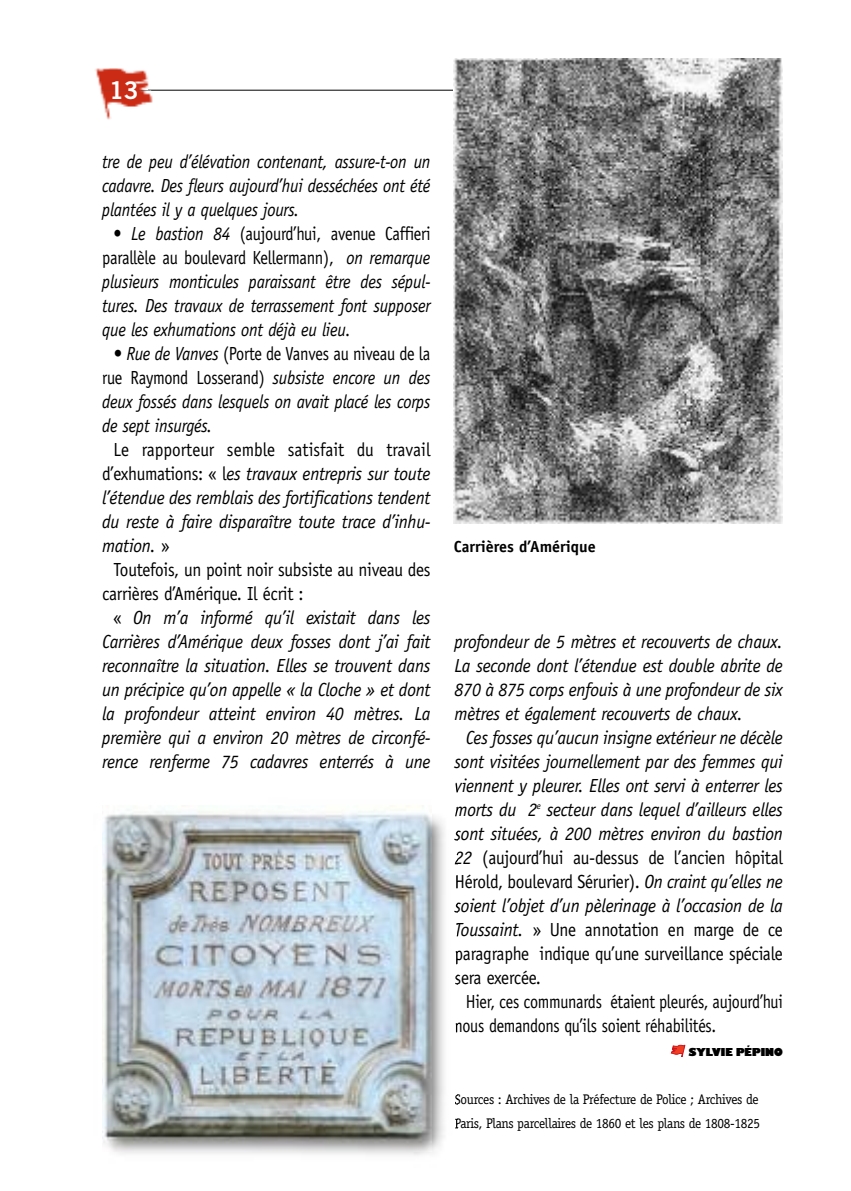
<style>
.page{position:relative;width:851px;height:1191px;background:#fff}
.page>*{position:absolute;margin:0;border:0;box-sizing:border-box;transform-origin:0 0}
.t1{font:24.4px "Trade Gothic Bold Two";color:#fff}
.t2{font:italic 19px "Officina Sans";letter-spacing:-.015em;color:#000;scale:.95 1}
.t3{font:italic 19px/24px "Officina Sans";letter-spacing:-.015em;color:#000;text-align:justify;scale:.9 1}
.t4{font:19px "Officina Sans";letter-spacing:-.015em;color:#000;scale:.91 1}
.t5{font:19px "Officina Sans";letter-spacing:-.015em;color:#000;scale:.85 1}
.t6{font:700 16px "Officina Sans";color:#000}
.t7{font:14px/24px "Officina Serif";letter-spacing:-.025em;color:#000;scale:.95 1}
.t8{font:800 12px "Chantilly UB";color:#000}
.s1{font-style:normal}
.s2{font-style:italic}
</style>
<div class="page">
<hr style="left:102px;top:90px;width:658px;height:1px;background:#000">
<img style="left:95px;top:68px;width:59px;height:52px">
<img style="left:102px;top:90px;width:46px;height:1px">
<svg style="left:671px;top:1045px;width:14px;height:11px"></svg>
<img style="left:113px;top:792px;width:344px;height:363px">
<svg style="left:455px;top:783px;width:2px;height:9px"></svg>
<svg style="left:455px;top:805px;width:2px;height:11px"></svg>
<svg style="left:454px;top:829px;width:3px;height:11px"></svg>
<svg style="left:454px;top:852px;width:3px;height:12px"></svg>
<svg style="left:456px;top:874px;width:1px;height:16px"></svg>
<svg style="left:454px;top:901px;width:3px;height:11px"></svg>
<svg style="left:456px;top:922px;width:1px;height:14px"></svg>
<svg style="left:455px;top:951px;width:2px;height:13px"></svg>
<svg style="left:455px;top:975px;width:2px;height:9px"></svg>
<svg style="left:455px;top:1021px;width:2px;height:11px"></svg>
<svg style="left:455px;top:1094px;width:2px;height:10px"></svg>
<svg style="left:455px;top:1118px;width:2px;height:12px"></svg>
<img style="left:102px;top:805px;width:329px;height:346px">
<img style="left:454px;top:59px;width:328px;height:465px">
<p class="t1" style="left:109px;top:82px;width:31px">13</p>
<p class="t3" style="left:102px;top:151px;width:366px">tre de peu d’élévation contenant, assure-t-on un cadavre. Des fleurs aujourd’hui desséchées ont été plantées il y a quelques jours.</p>
<p class="t3" style="left:102px;top:223px;width:366px;text-indent:11px"><span class="s1">•</span> Le bastion 84 <span class="s1">(aujourd’hui, avenue Caffieri parallèle au boulevard Kellermann),</span> on remarque plusieurs monticules paraissant être des sépul&shy;tures. Des travaux de terrassement font supposer que les exhumations ont déjà eu lieu.</p>
<p class="t3" style="left:102px;top:343px;width:366px;text-indent:11px">• Rue de Vanves <span class="s1">(Porte de Vanves au niveau de la rue Raymond Losserand)</span> subsiste encore un des deux fossés dans lesquels on avait placé les corps de sept insurgés.</p>
<p class="t4" style="left:113px;top:442px;width:350px">Le rapporteur semble satisfait du travail</p>
<p class="t2" style="left:102px;top:466px;width:347px"><span class="s1">d’exhumations: « l</span>es travaux entrepris sur toute</p>
<p class="t2" style="left:102px;top:490px;width:347px">l’étendue des remblais des fortifications tendent</p>
<p class="t2" style="left:102px;top:514px;width:347px">du reste à faire disparaître toute trace d’inhu-</p>
<p class="t2" style="left:102px;top:538px;width:72px">mation. <span class="s1">»</span></p>
<p class="t4" style="left:113px;top:562px;width:350px">Toutefois, un point noir subsiste au niveau des</p>
<p class="t4" style="left:102px;top:586px;width:223px">carrières d’Amérique. Il écrit :</p>
<p class="t2" style="left:113px;top:610px;width:335px"><span class="s1">«</span> On m’a informé qu’il existait dans les</p>
<p class="t2" style="left:102px;top:634px;width:347px">Carrières d’Amérique deux fosses dont j’ai fait</p>
<p class="t2" style="left:102px;top:658px;width:347px">reconnaître la situation. Elles se trouvent dans</p>
<p class="t2" style="left:102px;top:682px;width:347px">un précipice qu’on appelle « la Cloche » et dont</p>
<p class="t2" style="left:102px;top:706px;width:347px">la profondeur atteint environ 40 mètres. La</p>
<p class="t2" style="left:102px;top:730px;width:347px">première qui a environ 20 mètres de circonfé-</p>
<p class="t2" style="left:102px;top:754px;width:347px">rence renferme 75 cadavres enterrés à une</p>
<p class="t6" style="left:454px;top:540px;width:143px">Carrières d’Amérique</p>
<p class="t2" style="left:454px;top:634px;width:347px">profondeur de 5 mètres et recouverts de chaux.</p>
<p class="t2" style="left:454px;top:658px;width:347px">La seconde dont l’étendue est double abrite de</p>
<p class="t2" style="left:454px;top:682px;width:347px">870 à 875 corps enfouis à une profondeur de six</p>
<p class="t2" style="left:454px;top:706px;width:305px">mètres et également recouverts de chaux.</p>
<p class="t2" style="left:466px;top:730px;width:335px">Ces fosses qu’aucun insigne extérieur ne décèle</p>
<p class="t2" style="left:454px;top:754px;width:347px">sont visitées journellement par des femmes qui</p>
<p class="t2" style="left:454px;top:778px;width:347px">viennent y pleurer. Elles ont servi à enterrer les</p>
<p class="t2" style="left:454px;top:802px;width:347px">morts du 2<sup>e</sup> secteur dans lequel d’ailleurs elles</p>
<p class="t2" style="left:454px;top:826px;width:347px">sont situées, à 200 mètres environ du bastion</p>
<p class="t4" style="left:454px;top:850px;width:362px"><span class="s2">22</span> (aujourd’hui au-dessus de l’ancien hôpital</p>
<p class="t4" style="left:454px;top:874px;width:362px">Hérold, boulevard Sérurier). <span class="s2">On craint qu’elles ne</span></p>
<p class="t2" style="left:454px;top:898px;width:347px">soient l’objet d’un pèlerinage à l’occasion de la</p>
<p class="t4" style="left:454px;top:922px;width:362px"><span class="s2">Toussaint.</span> » Une annotation en marge de ce</p>
<p class="t4" style="left:454px;top:946px;width:362px">paragraphe indique qu’une surveillance spéciale</p>
<p class="t4" style="left:454px;top:970px;width:97px">sera exercée.</p>
<p class="t5" style="left:466px;top:994px;width:374px">Hier, ces communards étaient pleurés, aujourd’hui</p>
<p class="t5" style="left:454px;top:1018px;width:309px">nous demandons qu’ils soient réhabilités.</p>
<p class="t8" style="left:688px;top:1045px;width:96px">SYLVIE PÉPINO</p>
<p class="t7" style="left:454px;top:1087px;width:323px">Sources : Archives de la Préfecture de Police ; Archives de<br>Paris, Plans parcellaires de 1860 et les plans de 1808-1825</p>
</div>
